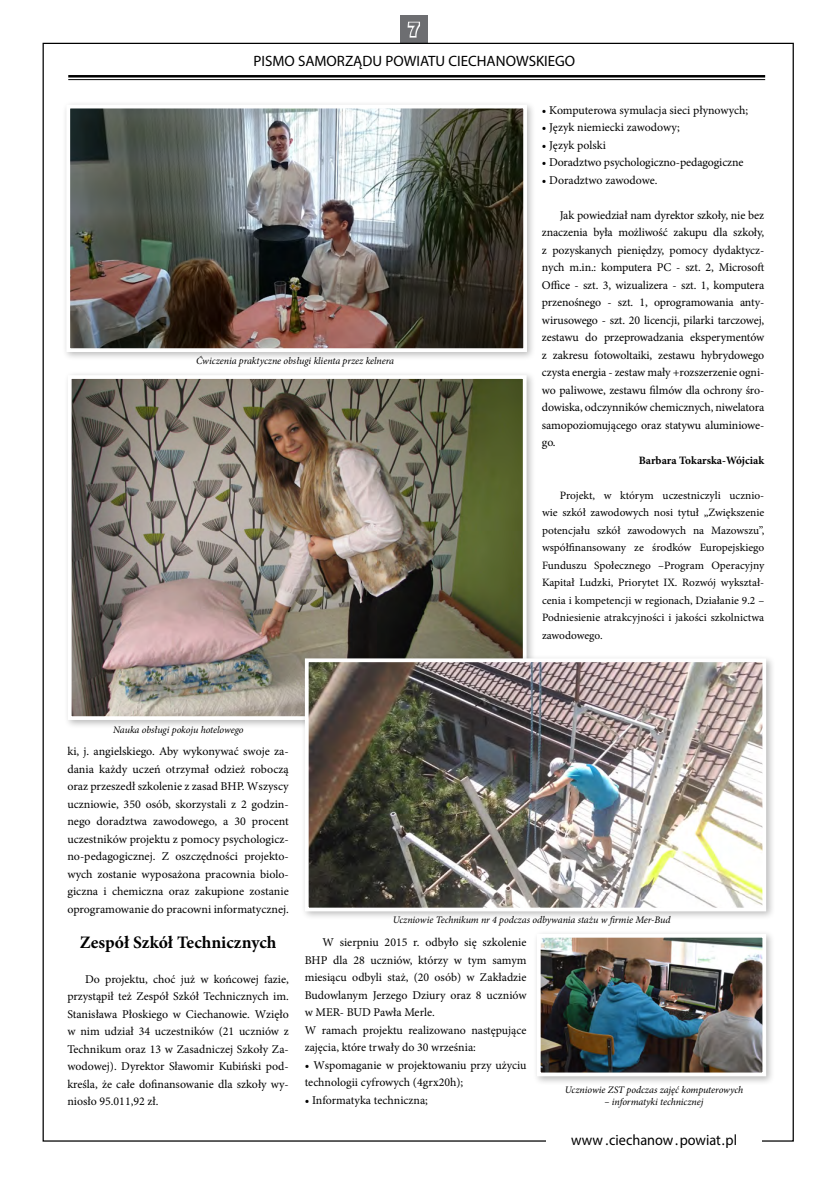
<style>
.page{position:relative;width:837px;height:1184px;background:#fff}
.page>*{position:absolute;margin:0;border:0;box-sizing:border-box;transform-origin:0 0}
.t1{font:800 20px "Franklin Gothic";color:#6d6e71}
.t2{font:700 17.5px "Minion Pro";color:#000}
.t3{font:15px "Myriad Pro";color:#000}
.t4{font:15px "Myriad Pro";color:#000;scale:.95 1}
.t5{font:11.88px/17.5px "Minion Pro";color:#000;text-align:justify}
.t6{font:11.25px/17.5px "Minion Pro";color:#000;text-align:justify}
.t7{font:700 11.25px "Minion Pro";color:#000}
.t8{font:italic 10px "Minion Pro";letter-spacing:-.005em;color:#000}
</style>
<div class="page">
<div style="left:400px;top:16px;width:27px;height:27px;background:#6d6e71"></div>
<hr style="left:68px;top:75px;width:696px;height:2px;background:#000">
<hr style="left:68px;top:79px;width:696px;height:1px;background:#000">
<svg style="left:407px;top:21px;width:13px;height:17px"></svg>
<div style="left:62px;top:101px;width:474px;height:260px;background:#000;opacity:.27"></div>
<img style="left:71px;top:110px;width:450px;height:237px">
<div style="left:66px;top:105px;width:460px;height:247px;border:4px solid #fff"></div>
<div style="left:63px;top:371px;width:472px;height:358px;background:#000;opacity:.27"></div>
<img style="left:73px;top:380px;width:448px;height:335px">
<div style="left:68px;top:375px;width:458px;height:345px;border:4px solid #fff"></div>
<div style="left:300px;top:654px;width:475px;height:266px;background:#000;opacity:.27"></div>
<img style="left:310px;top:663px;width:450px;height:243px">
<div style="left:305px;top:658px;width:460px;height:253px;border:4px solid #fff"></div>
<div style="left:532px;top:929px;width:243px;height:156px;background:#000;opacity:.27"></div>
<img style="left:541px;top:938px;width:219px;height:133px">
<div style="left:536px;top:933px;width:229px;height:143px;border:4px solid #fff"></div>
<h1 class="t1" style="left:408px;top:17px;width:13px">7</h1>
<p class="t3" style="left:253px;top:51px;width:323px">PISMO SAMORZĄDU POWIATU CIECHANOWSKIEGO</p>
<p class="t8" style="left:196px;top:354px;width:199px">Ćwiczenia praktyczne obsługi klienta przez kelnera</p>
<p class="t8" style="left:113px;top:723px;width:132px">Nauka obsługi pokoju hotelowego</p>
<p class="t5" style="left:541px;top:101px;width:207px">• Komputerowa symulacja sieci płynowych;</p>
<p class="t5" style="left:541px;top:119px;width:139px">• Język niemiecki zawodowy;</p>
<p class="t5" style="left:541px;top:136px;width:65px">• Język polski</p>
<p class="t5" style="left:541px;top:154px;width:203px">• Doradztwo psychologiczno-pedagogiczne</p>
<p class="t5" style="left:541px;top:171px;width:117px">• Doradztwo zawodowe.</p>
<p class="t5" style="left:541px;top:206px;width:224px;text-indent:18px">Jak powiedział nam dyrektor szkoły, nie bez znaczenia była możliwość zakupu dla szkoły, z pozyskanych pieniędzy, pomocy dydaktycz&shy;nych m.in.: komputera PC - szt. 2, Microsoft Office - szt. 3, wizualizera - szt. 1, komputera przenośnego - szt. 1, oprogramowania anty&shy;wirusowego - szt. 20 licencji, pilarki tarczowej, zestawu do przeprowadzania eksperymentów z zakresu fotowoltaiki, zestawu hybrydowego czysta energia - zestaw mały +rozszerzenie ogni&shy;wo paliwowe, zestawu filmów dla ochrony śro&shy;dowiska, odczynników chemicznych, niwelatora samopoziomującego oraz statywu aluminiowe&shy;go.</p>
<p class="t7" style="left:638px;top:452px;width:127px">Barbara Tokarska-Wójciak</p>
<p class="t6" style="left:541px;top:486px;width:224px;text-indent:18px">Projekt, w którym uczestniczyli ucznio&shy;wie szkół zawodowych nosi tytuł „Zwiększenie potencjału szkół zawodowych na Mazowszu”, współfinansowany ze środków Europejskiego Funduszu Społecznego –Program Operacyjny Kapitał Ludzki, Priorytet IX. Rozwój wykształ&shy;cenia i kompetencji w regionach, Działanie 9.2 – Podniesienie atrakcyjności i jakości szkolnictwa zawodowego.</p>
<p class="t5" style="left:67px;top:742px;width:223px">ki, j. angielskiego. Aby wykonywać swoje za&shy;dania każdy uczeń otrzymał odzież roboczą oraz przeszedł szkolenie z zasad BHP. Wszyscy uczniowie, 350 osób, skorzystali z 2 godzin&shy;nego doradztwa zawodowego, a 30 procent uczestników projektu z pomocy psychologicz&shy;no-pedagogicznej. Z oszczędności projekto&shy;wych zostanie wyposażona pracownia biolo&shy;giczna i chemiczna oraz zakupione zostanie oprogramowanie do pracowni informatycznej.</p>
<h2 class="t2" style="left:80px;top:929px;width:198px">Zespół Szkół Technicznych</h2>
<p class="t5" style="left:67px;top:970px;width:223px;text-indent:18px">Do projektu, choć już w końcowej fazie, przystąpił też Zespół Szkół Technicznych im.<br>Stanisława Płoskiego w Ciechanowie. Wzięło w nim udział 34 uczestników (21 uczniów z Technikum oraz 13 w Zasadniczej Szkoły Za&shy;wodowej). Dyrektor Sławomir Kubiński pod&shy;kreśla, że całe dofinansowanie dla szkoły wy&shy;niosło 95.011,92 zł.</p>
<p class="t8" style="left:392px;top:913px;width:279px">Uczniowie Technikum nr 4 podczas odbywania stażu w firmie Mer-Bud</p>
<p class="t5" style="left:304px;top:933px;width:223px;text-align:left;text-indent:18px">W sierpniu 2015 r. odbyło się szkolenie BHP dla 28 uczniów, którzy w tym samym miesiącu odbyli staż, (20 osób) w Zakładzie Budowlanym Jerzego Dziury oraz 8 uczniów w MER- BUD Pawła Merle.<br>W ramach projektu realizowano następujące zajęcia, które trwały do 30 września:</p>
<p class="t5" style="left:304px;top:1056px;width:223px">• Wspomaganie w projektowaniu przy użyciu technologii cyfrowych (4grx20h);</p>
<p class="t5" style="left:304px;top:1091px;width:125px">• Informatyka techniczna;</p>
<p class="t8" style="left:564px;top:1083px;width:180px">Uczniowie ZST podczas zajęć komputerowych</p>
<p class="t8" style="left:604px;top:1095px;width:100px">– informatyki technicznej</p>
<p class="t4" style="left:571px;top:1130px;width:176px">www .ciechanow .powiat.pl</p>
</div>
